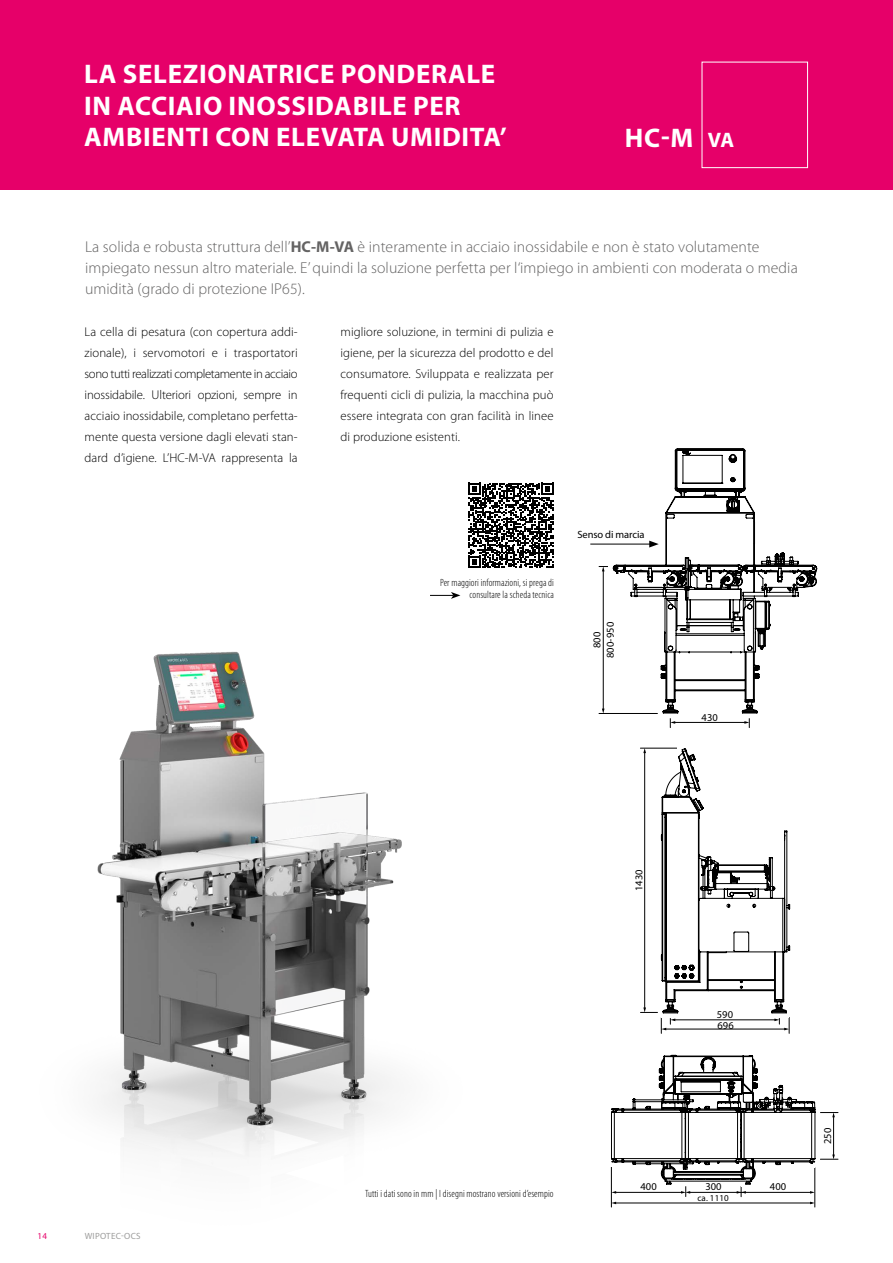
<style>
.page{position:relative;width:893px;height:1263px;background:#fff}
.page>*{position:absolute;margin:0;border:0;box-sizing:border-box;transform-origin:0 0}
.t1{font:700 27px/31.5px "Myriad Pro";letter-spacing:.025em;color:#fff}
.t2{font:300 15.75px/21px "Myriad Pro";letter-spacing:.005em;color:#646363}
.t3{font:300 12.75px/21px "Myriad Pro";letter-spacing:.005em;color:#000;text-align:justify}
.t4{font:300 condensed 10.5px/12.6px "Myriad Pro";letter-spacing:.01em;color:#000;text-align:right}
.t5{font:10.5px/13.2px "Myriad Pro";letter-spacing:.01em;color:#000;text-align:center}
.t6{font:10.5px "Myriad Pro";letter-spacing:-.01em;color:#000}
.t7{font:9px "Myriad Pro";letter-spacing:.03em;color:#9d9d9c}
.t8{font:9px "Myriad Pro";letter-spacing:.01em;color:#000}
.t9{font:9px "Myriad Pro";color:#e60069}
.s1{font-size:21px}
.s2{font-weight:700}
</style>
<div class="page">
<img style="left:97px;top:651px;width:305px;height:506px">
<svg style="left:468px;top:483px;width:85px;height:85px"></svg>
<div style="left:0;top:0;width:893px;height:189px;background:#e60069"></div>
<hr style="left:590px;top:544px;width:62px;height:1px;background:#000">
<hr style="left:599px;top:713px;width:64px;height:1px;background:#000">
<hr style="left:599px;top:566px;width:32px;height:1px;background:#000">
<svg style="left:601px;top:543px;width:217px;height:170px"></svg>
<svg style="left:612px;top:448px;width:205px;height:265px"></svg>
<svg style="left:647px;top:689px;width:155px;height:59px"></svg>
<svg style="left:610px;top:748px;width:228px;height:460px"></svg>
<div style="left:702px;top:62px;width:106px;height:106px;border:1px solid #fff"></div>
<svg style="left:430px;top:592px;width:30px;height:7px"></svg>
<h1 class="t1" style="left:84px;top:58px;width:424px">LA SELEZIONATRICE PONDERALE<br>IN ACCIAIO INOSSIDABILE PER<br>AMBIENTI CON ELEVATA UMIDITA’</h1>
<h1 class="t1" style="left:625px;top:121px;width:111px">HC-M <span class="s1">VA</span></h1>
<p class="t2" style="left:85px;top:236px;width:714px">La solida e robusta struttura dell’<span class="s2">HC-M-VA</span> è interamente in acciaio inossidabile e non è stato volutamente impiegato nessun altro materiale. E’ quindi la soluzione perfetta per l‘impiego in ambienti con moderata o media umidità (grado di protezione IP65).</p>
<p class="t3" style="left:85px;top:321px;width:215px">La cella di pesatura (con copertura addi&shy;zionale), i servomotori e i trasportatori sono tutti realizzati completamente in acciaio inossidabile. Ulteriori opzioni, sempre in acciaio inossidabile, completano perfetta&shy;mente questa versione dagli elevati stan&shy;dard d’igiene. L’HC-M-VA rappresenta la</p>
<p class="t3" style="left:340px;top:321px;width:215px">migliore soluzione, in termini di pulizia e igiene, per la sicurezza del prodotto e del consumatore. Sviluppata e realizzata per frequenti cicli di pulizia, la macchina può essere integrata con gran facilità in linee di produzione esistenti.</p>
<p class="t4" style="left:440px;top:576px;width:115px">Per maggiori informazioni, si prega di consultare la scheda tecnica</p>
<p class="t6" style="left:577px;top:528px;width:68px">Senso di marcia</p>
<p class="t5" style="left:590px;top:658px;width:38px;rotate:-90deg">800<br>800-950</p>
<p class="t5" style="left:702px;top:710px;width:18px">430</p>
<p class="t9" style="left:38px;top:1230px;width:11px">14</p>
<p class="t7" style="left:85px;top:1230px;width:57px">WIPOTEC-OCS</p>
<p class="t4" style="left:365px;top:1187px;width:190px">Tutti i dati sono in mm | I disegni mostrano versioni d’esempio</p>
<p class="t5" style="left:632px;top:891px;width:23px;rotate:-90deg">1430</p>
<p class="t5" style="left:717px;top:1007px;width:18px">590</p>
<p class="t5" style="left:717px;top:1018px;width:18px">696</p>
<p class="t5" style="left:640px;top:1180px;width:18px">400</p>
<p class="t5" style="left:705px;top:1180px;width:18px">300</p>
<p class="t5" style="left:770px;top:1180px;width:18px">400</p>
<p class="t8" style="left:697px;top:1192px;width:33px">ca. 1110</p>
<p class="t5" style="left:821px;top:1144px;width:18px;rotate:-90deg">250</p>
</div>
